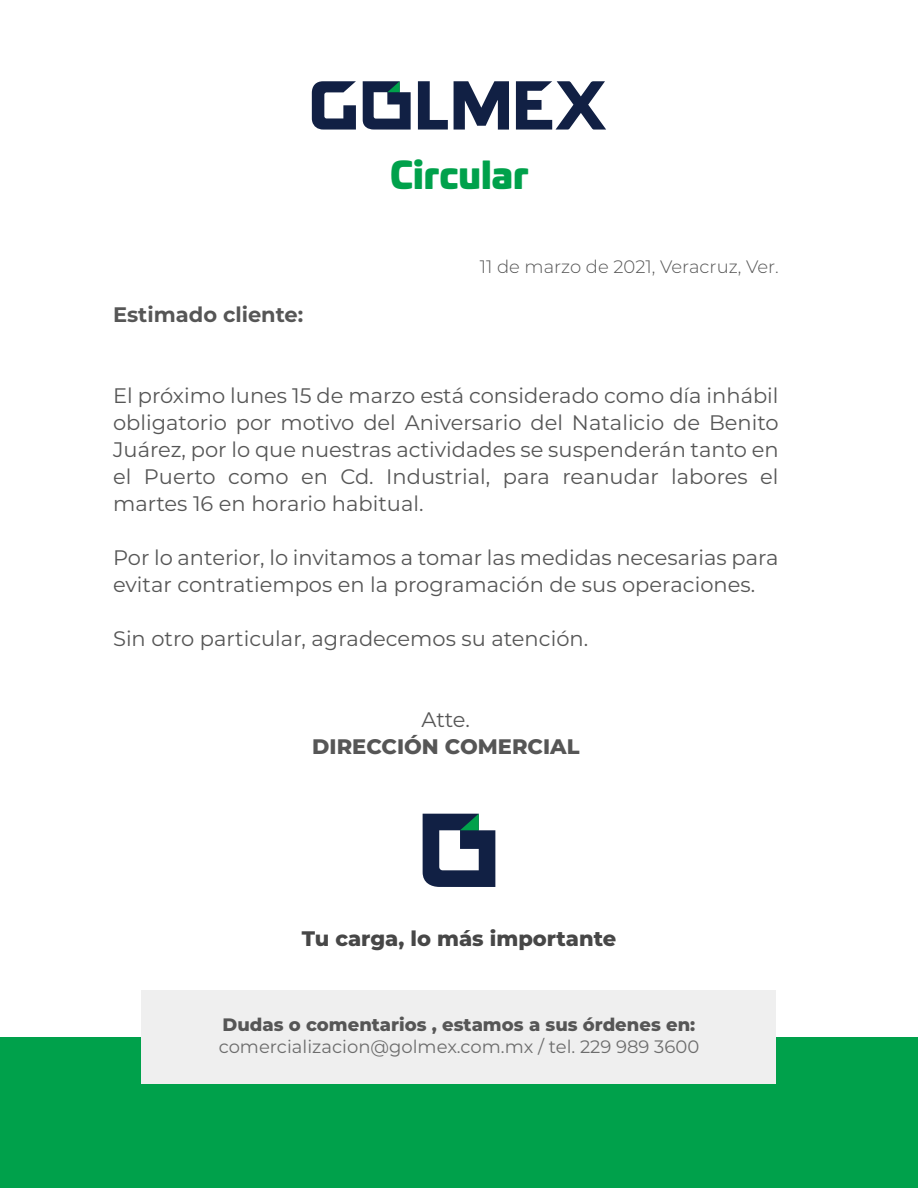
<style>
.page{position:relative;width:918px;height:1188px;background:#fff}
.page>*{position:absolute;margin:0;border:0;box-sizing:border-box;transform-origin:0 0}
.t1{font:36px "Univia Pro Ultra";color:#00a14b}
.t2{font:21px/27px "Montserrat";color:#565656;text-align:justify}
.t3{font:800 21px "Montserrat";color:#474747}
.t4{font:800 21px "Montserrat";color:#565656}
.t5{font:700 21px "Montserrat";color:#565656}
.t6{font:18px "Montserrat";color:#6d6d6d}
.t7{font:800 18px "Montserrat";color:#565656}
.t8{font:300 18px "Montserrat";color:#565656}
</style>
<div class="page">
<div style="left:0;top:1037px;width:918px;height:151px;background:#00a14b"></div>
<svg style="left:423px;top:814px;width:72px;height:73px"></svg>
<svg style="left:454px;top:81px;width:55px;height:49px"></svg>
<svg style="left:516px;top:81px;width:90px;height:49px"></svg>
<svg style="left:418px;top:81px;width:30px;height:49px"></svg>
<svg style="left:363px;top:81px;width:48px;height:49px"></svg>
<svg style="left:312px;top:81px;width:44px;height:49px"></svg>
<div style="left:142px;top:990px;width:634px;height:94px;background:#efefef"></div>
<h1 class="t1" style="left:390px;top:144px;width:140px">Circular</h1>
<p class="t5" style="left:113px;top:299px;width:192px">Estimado cliente:</p>
<p class="t8" style="left:480px;top:254px;width:301px">11 de marzo de 2021, Veracruz, Ver.</p>
<p class="t2" style="left:113px;top:381px;width:667px">El próximo lunes 15 de marzo está considerado como día inhábil obligatorio por motivo del Aniversario del Natalicio de Benito Juárez, por lo que nuestras actividades se suspenderán tanto en el Puerto como en Cd. Industrial, para reanudar labores el martes 16 en horario habitual.</p>
<p class="t2" style="left:113px;top:543px;width:667px">Por lo anterior, lo invitamos a tomar las medidas necesarias para evitar contratiempos en la programación de sus operaciones.</p>
<p class="t2" style="left:113px;top:624px;width:477px">Sin otro particular, agradecemos su atención.</p>
<p class="t2" style="left:422px;top:705px;width:50px">Atte.</p>
<p class="t4" style="left:312px;top:731px;width:269px">DIRECCIÓN COMERCIAL</p>
<p class="t3" style="left:302px;top:923px;width:316px">Tu carga, lo más importante</p>
<p class="t7" style="left:223px;top:1012px;width:474px">Dudas o comentarios , estamos a sus órdenes en:</p>
<p class="t6" style="left:219px;top:1034px;width:482px">comercializacion@golmex.com.mx / tel. 229 989 3600</p>
</div>
